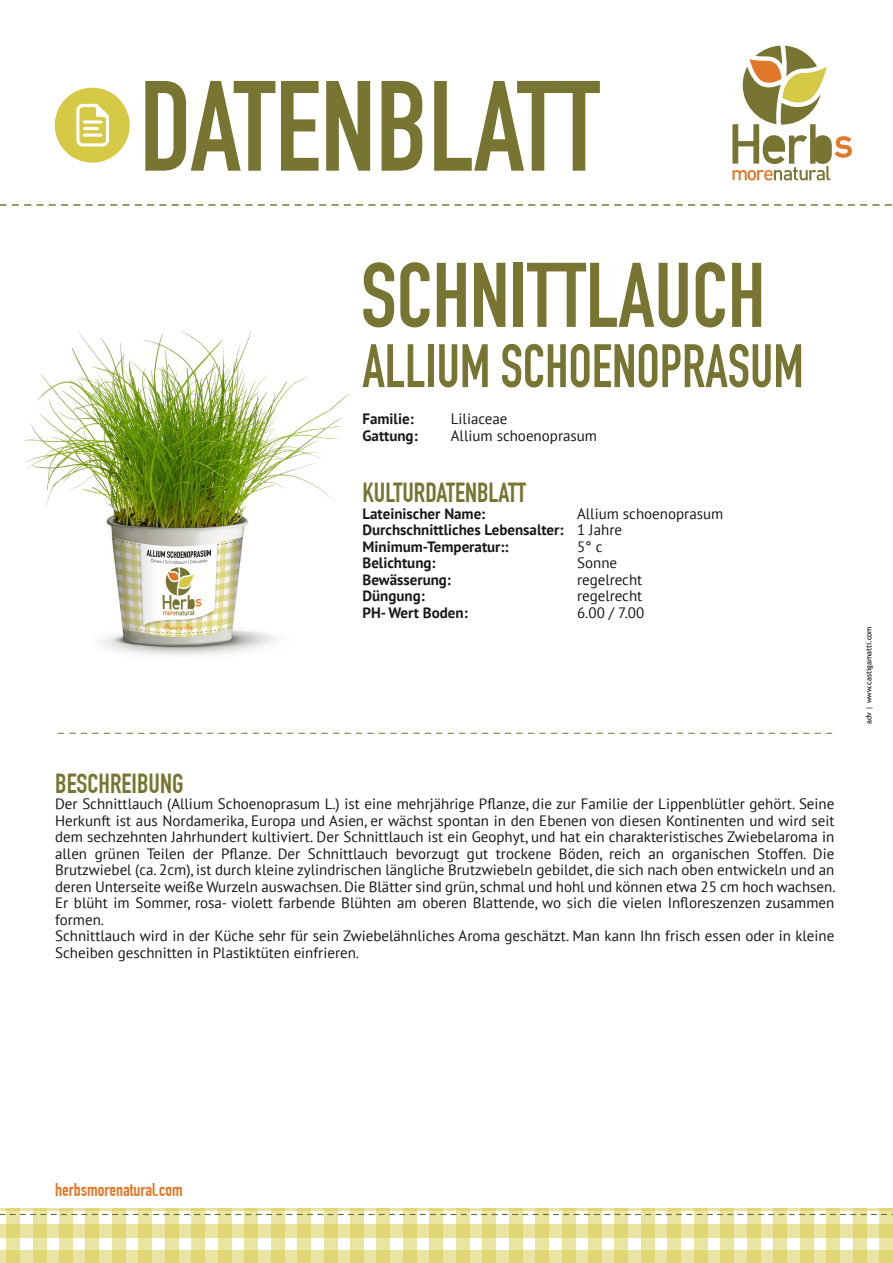
<style>
.page{position:relative;width:893px;height:1263px;background:#fff}
.page>*{position:absolute;margin:0;border:0;box-sizing:border-box;transform-origin:0 0}
.t1{font:700 126px "DIN Condensed";color:#777531}
.t2{font:700 90px "DIN Condensed";color:#777531}
.t3{font:700 60.3px "DIN Condensed";color:#777531;scale:.91 1}
.t4{font:700 27px "DIN Condensed";color:#777531}
.t5{font:700 18px "DIN Condensed";color:#e17728}
.t6{font:15px/16.5px "PT Sans";color:#191619}
.t7{font:700 15px/16.5px "PT Sans";color:#1a171a}
.t8{font:15px "PT Sans";color:#1a171a}
.t9{font:7.5px "Trebuchet MS";color:#000}
.s1{color:#191619}
.s2{font-weight:400;color:#191619}
.s3{font-weight:400}
</style>
<div class="page">
<img style="left:24px;top:153px;width:326px;height:502px">
<div style="left:0;top:244px;width:58px;height:58px;background:#fff"></div>
<svg style="left:0;top:204px;width:892px;height:2px"></svg>
<svg style="left:58px;top:733px;width:775px;height:1px"></svg>
<div style="left:7px;top:1208px;width:13px;height:55px;background:#eae4a2"></div>
<svg style="left:33px;top:1211px;width:13px;height:39px"></svg>
<div style="left:59px;top:1208px;width:14px;height:55px;background:#eae4a2"></div>
<div style="left:86px;top:1208px;width:13px;height:55px;background:#eae4a2"></div>
<svg style="left:112px;top:1211px;width:14px;height:39px"></svg>
<div style="left:139px;top:1208px;width:13px;height:55px;background:#eae4a2"></div>
<svg style="left:165px;top:1211px;width:13px;height:39px"></svg>
<div style="left:192px;top:1208px;width:13px;height:55px;background:#eae4a2"></div>
<div style="left:218px;top:1208px;width:13px;height:55px;background:#eae4a2"></div>
<svg style="left:245px;top:1211px;width:13px;height:39px"></svg>
<div style="left:271px;top:1208px;width:13px;height:55px;background:#eae4a2"></div>
<svg style="left:297px;top:1211px;width:14px;height:39px"></svg>
<div style="left:324px;top:1208px;width:13px;height:55px;background:#eae4a2"></div>
<svg style="left:350px;top:1211px;width:14px;height:39px"></svg>
<div style="left:377px;top:1208px;width:13px;height:55px;background:#eae4a2"></div>
<svg style="left:403px;top:1211px;width:13px;height:39px"></svg>
<svg style="left:430px;top:1211px;width:13px;height:39px"></svg>
<div style="left:456px;top:1208px;width:13px;height:55px;background:#eae4a2"></div>
<svg style="left:483px;top:1211px;width:13px;height:39px"></svg>
<div style="left:509px;top:1208px;width:13px;height:55px;background:#eae4a2"></div>
<svg style="left:535px;top:1211px;width:14px;height:39px"></svg>
<div style="left:562px;top:1208px;width:13px;height:55px;background:#eae4a2"></div>
<div style="left:588px;top:1208px;width:14px;height:55px;background:#eae4a2"></div>
<svg style="left:615px;top:1211px;width:13px;height:39px"></svg>
<div style="left:641px;top:1208px;width:13px;height:55px;background:#eae4a2"></div>
<div style="left:668px;top:1208px;width:13px;height:55px;background:#eae4a2"></div>
<div style="left:694px;top:1208px;width:13px;height:55px;background:#eae4a2"></div>
<svg style="left:721px;top:1211px;width:13px;height:39px"></svg>
<div style="left:747px;top:1208px;width:13px;height:55px;background:#eae4a2"></div>
<div style="left:773px;top:1208px;width:14px;height:55px;background:#eae4a2"></div>
<svg style="left:800px;top:1211px;width:13px;height:39px"></svg>
<div style="left:826px;top:1208px;width:14px;height:55px;background:#eae4a2"></div>
<svg style="left:853px;top:1211px;width:13px;height:39px"></svg>
<div style="left:879px;top:1208px;width:14px;height:55px;background:#eae4a2"></div>
<svg style="left:0;top:1250px;width:893px;height:13px;background:#e4dc89"></svg>
<svg style="left:0;top:1224px;width:893px;height:13px;background:#e4dc89"></svg>
<hr style="left:0;top:1208px;width:893px;height:3px;background:#d6c946">
<svg style="left:0;top:1214px;width:893px;height:1px"></svg>
<div style="left:55px;top:88px;width:75px;height:75px;background:#d6c946;border-radius:50%"></div>
<svg style="left:732px;top:46px;width:120px;height:134px"></svg>
<svg style="left:76px;top:104px;width:33px;height:43px"></svg>
<h1 class="t1" style="left:139px;top:53px;width:462px">DATENBLATT</h1>
<h2 class="t2" style="left:361px;top:243px;width:406px">SCHNITTLAUCH</h2>
<h3 class="t3" style="left:362px;top:331px;width:486px">ALLIUM SCHOENOPRASUM</h3>
<p class="t7" style="left:362px;top:410px;width:53px">Familie<span class="s1">:</span></p>
<p class="t6" style="left:451px;top:410px;width:58px">Liliaceae</p>
<p class="t7" style="left:362px;top:427px;width:57px">Gattung<span class="s1">:</span></p>
<p class="t6" style="left:451px;top:427px;width:148px">Allium schoenoprasum</p>
<h3 class="t4" style="left:362px;top:477px;width:165px">KULTURDATENBLATT</h3>
<p class="t7" style="left:362px;top:505px;width:124px">Lateinischer Name:</p>
<p class="t7" style="left:362px;top:505px;width:362px;text-indent:215px"><span class="s2">Allium schoenoprasum<br></span>Durchschnittliches Lebensalter: <span class="s3">1 Jahre<br></span>Minimum-Temperatur::</p>
<p class="t8" style="left:577px;top:537px;width:27px">5° c</p>
<p class="t7" style="left:362px;top:554px;width:75px">Belichtung:</p>
<p class="t8" style="left:577px;top:553px;width:42px">Sonne</p>
<p class="t7" style="left:362px;top:571px;width:90px">Bewässerung:</p>
<p class="t8" style="left:577px;top:570px;width:67px">regelrecht</p>
<p class="t7" style="left:362px;top:587px;width:64px">Düngung:</p>
<p class="t8" style="left:577px;top:586px;width:67px">regelrecht</p>
<p class="t7" style="left:362px;top:604px;width:107px">PH- Wert Boden:</p>
<p class="t8" style="left:577px;top:603px;width:69px">6.00 / 7.00</p>
<h3 class="t4" style="left:55px;top:767px;width:130px">BESCHREIBUNG</h3>
<p class="t6" style="left:55px;top:795px;width:782px">Der Schnittlauch (Allium Schoenoprasum L.) ist eine mehrjährige Pflanze, die zur Familie der Lippenblütler gehört. Seine Herkunft ist aus Nordamerika, Europa und Asien, er wächst spontan in den Ebenen von diesen Kontinenten und wird seit dem sechzehnten Jahrhundert kultiviert. Der Schnittlauch ist ein Geophyt, und hat ein charakteristisches Zwiebelaroma in allen grünen Teilen der Pflanze. Der Schnittlauch bevorzugt gut trockene Böden, reich an organischen Stoffen. Die Brutzwiebel (ca. 2cm), ist durch kleine zylindrischen längliche Brutzwiebeln gebildet, die sich nach oben entwickeln und an deren Unterseite weiße Wurzeln auswachsen. Die Blätter sind grün, schmal und hohl und können etwa 25 cm hoch wachsen.<br>Er blüht im Sommer, rosa- violett farbende Blühten am oberen Blattende, wo sich die vielen Infloreszenzen zusammen formen.<br>Schnittlauch wird in der Küche sehr für sein Zwiebelähnliches Aroma geschätzt. Man kann Ihn frisch essen oder in kleine Scheiben geschnitten in Plastiktüten einfrieren.</p>
<p class="t9" style="left:864px;top:724px;width:99px;rotate:-90deg">adv | www.castigamatti.com</p>
<p class="t5" style="left:55px;top:1179px;width:129px">herbsmorenatural.com</p>
</div>
